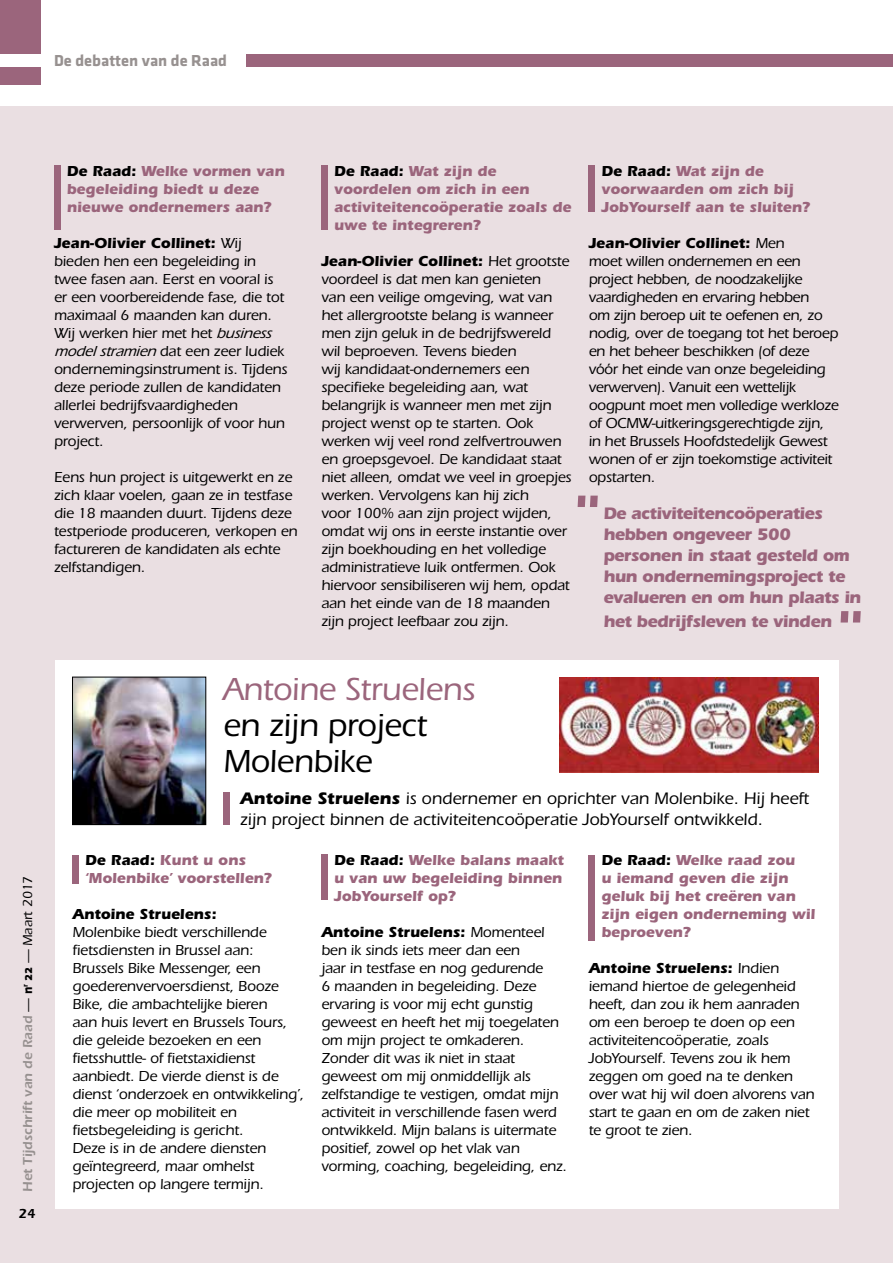
<style>
.page{position:relative;width:893px;height:1263px;background:#fff}
.page>*{position:absolute;margin:0;border:0;box-sizing:border-box;transform-origin:0 0}
.t1{font:700 60px "ITC Eras Std";color:#9b657c}
.t2{font:500 33px/36px "ITC Eras Std";letter-spacing:-.01em;color:#000}
.t3{font:500 33px "ITC Eras Std";letter-spacing:-.01em;color:#9b657c}
.t4{font:700 17.25px/21px "ITC Eras Std";letter-spacing:-.03em;color:#9b657c}
.t5{font:500 17.25px/21px "ITC Eras Std";color:#000}
.t6{font:16.5px "Klavika Bold Bold OSTF";color:#979190}
.t7{font:500 15px/18px "ITC Eras Std";letter-spacing:-.01em;color:#000}
.t8{font:700 15px/18px "ITC Eras Std";color:#9b657c}
.t9{font:700 15px "ITC Eras Std";color:#000}
.t10{font:600 13.5px "ITC Eras Std";color:#979190}
.t11{font:600 13.5px "ITC Eras Std";color:#000}
.s1{font-weight:500;color:#000}
.s2{font-family:"Klavika Bold Bold OSTF";font-weight:400;color:#000}
.s3{color:#000}
.s4{font-weight:700}
.s5{font-style:italic}
</style>
<div class="page">
<div style="left:0;top:0;width:41px;height:85px;background:#9b657c"></div>
<div style="left:246px;top:54px;width:646px;height:13px;background:#9b657c"></div>
<div style="left:0;top:54px;width:41px;height:13px;background:#fff"></div>
<div style="left:0;top:106px;width:893px;height:1157px;background:#eadfe2"></div>
<div style="left:54px;top:166px;width:6px;height:64px;background:#9b657c"></div>
<div style="left:321px;top:166px;width:7px;height:64px;background:#9b657c"></div>
<div style="left:589px;top:166px;width:6px;height:46px;background:#9b657c"></div>
<div style="left:55px;top:660px;width:783px;height:548px;background:#fff"></div>
<img style="left:74px;top:679px;width:130px;height:144px">
<div style="left:72px;top:677px;width:134px;height:148px;border:1px solid #000"></div>
<div style="left:223px;top:793px;width:7px;height:32px;background:#9b657c"></div>
<div style="left:72px;top:855px;width:7px;height:28px;background:#9b657c"></div>
<img style="left:559px;top:677px;width:260px;height:95px">
<div style="left:321px;top:854px;width:7px;height:46px;background:#9b657c"></div>
<div style="left:589px;top:855px;width:6px;height:86px;background:#9b657c"></div>
<p class="t6" style="left:54px;top:51px;width:175px">De debatten van de Raad</p>
<p class="t10" style="left:20px;top:1192px;width:318px;rotate:-90deg">Het Tijdschrift van de Raad <span class="s1">—</span> <span class="s2">n</span><sup>r</sup> <span class="s2">22</span> <span class="s1">— Maart 2017</span></p>
<p class="t11" style="left:18px;top:1206px;width:19px">24</p>
<p class="t8" style="left:67px;top:162px;width:219px"><span class="s3">De Raad:</span> Welke vormen van begeleiding biedt u deze nieuwe ondernemers aan?</p>
<p class="t7" style="left:54px;top:234px;width:235px"><span class="s4">Jean-Olivier Collinet:</span> Wij bieden hen een begeleiding in twee fasen aan. Eerst en vooral is er een voorbereidende fase, die tot maximaal 6 maanden kan duren.<br>Wij werken hier met het <span class="s5">business modelstramien</span> dat een zeer ludiek ondernemingsinstrument is. Tijdens deze periode zullen de kandidaten allerlei bedrijfsvaardigheden verwerven, persoonlijk of voor hun project.</p>
<p class="t7" style="left:54px;top:468px;width:245px">Eens hun project is uitgewerkt en ze zich klaar voelen, gaan ze in testfase die 18 maanden duurt. Tijdens deze testperiode produceren, verkopen en factureren de kandidaten als echte zelfstandigen.</p>
<p class="t8" style="left:334px;top:162px;width:239px"><span class="s3">De Raad:</span> Wat zijn de voordelen om zich in een activiteitencoöperatie zoals de uwe te integreren?</p>
<p class="t7" style="left:321px;top:252px;width:252px"><span class="s4">Jean-Olivier Collinet:</span> Het grootste voordeel is dat men kan genieten<br>van een veilige omgeving, wat van het allergrootste belang is wanneer men zijn geluk in de bedrijfswereld wil beproeven. Tevens bieden<br>wij kandidaat-ondernemers een specifieke begeleiding aan, wat belangrijk is wanneer men met zijn project wenst op te starten. Ook werken wij veel rond zelfvertrouwen en groepsgevoel. De kandidaat staat niet alleen, omdat we veel in groepjes werken. Vervolgens kan hij zich<br>voor 100% aan zijn project wijden, omdat wij ons in eerste instantie over zijn boekhouding en het volledige administratieve luik ontfermen. Ook hiervoor sensibiliseren wij hem, opdat aan het einde van de 18 maanden zijn project leefbaar zou zijn.</p>
<p class="t8" style="left:601px;top:162px;width:210px"><span class="s3">De Raad:</span> Wat zijn de voorwaarden om zich bij<br>JobYourself aan te sluiten?</p>
<p class="t7" style="left:589px;top:234px;width:251px"><span class="s4">Jean-Olivier Collinet:</span> Men<br>moet willen ondernemen en een project hebben, de noodzakelijke vaardigheden en ervaring hebben<br>om zijn beroep uit te oefenen en, zo nodig, over de toegang tot het beroep en het beheer beschikken (of deze vóór het einde van onze begeleiding verwerven). Vanuit een wettelijk oogpunt moet men volledige werkloze of OCMW-uitkeringsgerechtigde zijn, in het Brussels Hoofdstedelijk Gewest wonen of er zijn toekomstige activiteit opstarten.</p>
<h1 class="t1" style="left:574px;top:481px;width:27px">"</h1>
<p class="t4" style="left:603px;top:503px;width:259px">De activiteitencoöperaties hebben ongeveer 500 personen in staat gesteld om hun ondernemingsproject te evalueren en om hun plaats in</p>
<p class="t4" style="left:603px;top:611px;width:230px">het bedrijfsleven te vinden</p>
<h1 class="t1" style="left:837px;top:596px;width:27px">"</h1>
<h2 class="t3" style="left:223px;top:670px;width:254px">Antoine Struelens</h2>
<h2 class="t2" style="left:223px;top:707px;width:205px">en zijn project<br>Molenbike</h2>
<p class="t5" style="left:240px;top:788px;width:570px"><span class="s4">Antoine Struelens</span> is ondernemer en oprichter van Molenbike. Hij heeft zijn project binnen de activiteitencoöperatie JobYourself ontwikkeld.</p>
<p class="t8" style="left:85px;top:850px;width:188px"><span class="s3">De Raad:</span> Kunt u ons ‘Molenbike’ voorstellen?</p>
<p class="t9" style="left:72px;top:905px;width:145px">Antoine Struelens:</p>
<p class="t7" style="left:72px;top:923px;width:233px">Molenbike biedt verschillende fietsdiensten in Brussel aan:<br>Brussels Bike Messenger, een goederenvervoersdienst, Booze<br>Bike, die ambachtelijke bieren<br>aan huis levert en Brussels Tours, die geleide bezoeken en een fietsshuttle- of fietstaxidienst aanbiedt. De vierde dienst is de dienst ‘onderzoek en ontwikkeling’, die meer op mobiliteit en fietsbegeleiding is gericht.<br>Deze is in de andere diensten geïntegreerd, maar omhelst projecten op langere termijn.</p>
<p class="t8" style="left:334px;top:850px;width:231px;text-align:justify"><span class="s3">De Raad:</span> Welke balans maakt u van uw begeleiding binnen JobYourself op?</p>
<p class="t7" style="left:321px;top:923px;width:247px"><span class="s4">Antoine Struelens:</span> Momenteel ben ik sinds iets meer dan een<br>jaar in testfase en nog gedurende<br>6 maanden in begeleiding. Deze ervaring is voor mij echt gunstig geweest en heeft het mij toegelaten om mijn project te omkaderen.<br>Zonder dit was ik niet in staat geweest om mij onmiddellijk als zelfstandige te vestigen, omdat mijn activiteit in verschillende fasen werd ontwikkeld. Mijn balans is uitermate positief, zowel op het vlak van vorming, coaching, begeleiding, enz.</p>
<p class="t8" style="left:601px;top:850px;width:215px"><span class="s3">De Raad:</span> Welke raad zou<br>u iemand geven die zijn geluk bij het creëren van zijn eigen onderneming wil beproeven?</p>
<p class="t7" style="left:589px;top:959px;width:227px"><span class="s4">Antoine Struelens:</span> Indien iemand hiertoe de gelegenheid heeft, dan zou ik hem aanraden om een beroep te doen op een activiteitencoöperatie, zoals<br>JobYourself. Tevens zou ik hem zeggen om goed na te denken over wat hij wil doen alvorens van start te gaan en om de zaken niet te groot te zien.</p>
</div>
